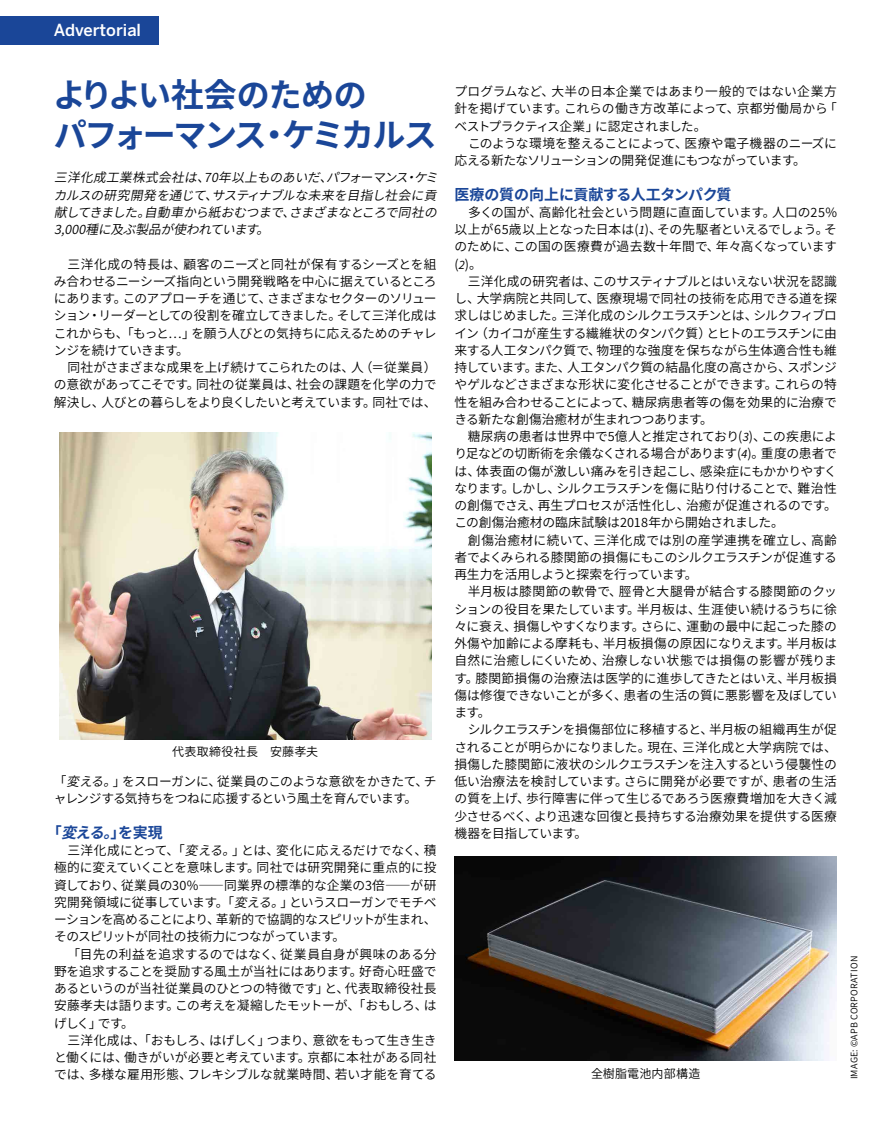
<style>
.page{position:relative;width:891px;height:1134px;background:#fff}
.page>*{position:absolute;margin:0;border:0;box-sizing:border-box;transform-origin:0 0}
.t1{font:700 33px/39.6px "Source Han Sans JP";letter-spacing:-.065em;color:#1a4698}
.t2{font:500 16.5px "Benton Sans";color:#fff}
.t3{font:700 15px "Source Han Sans JP";letter-spacing:-.02em;color:#1a4698}
.t4{font:12.75px/17.2px "Source Han Sans JP";letter-spacing:-.025em;color:#000;text-align:justify}
.t5{font:italic 12.75px/17.2px "Source Han Sans JP";color:#000;text-align:justify}
.t6{font:12.75px/17.2px "Source Han Sans JP";letter-spacing:-.045em;color:#000}
.t7{font:12px "Source Han Sans JP";letter-spacing:.015em;color:#000}
.t8{font:9px "Source Han Sans JP";letter-spacing:.025em;color:#000}
.s1{font-style:italic}
.s2{font-family:"Source Sans Pro";font-style:italic}
</style>
<div class="page">
<div style="left:0;top:16px;width:159px;height:29px;background:#1a4698"></div>
<img style="left:59px;top:433px;width:372px;height:307px">
<img style="left:455px;top:857px;width:382px;height:203px">
<p class="t2" style="left:54px;top:20px;width:89px">Advertorial</p>
<h1 class="t1" style="left:53px;top:76px;width:385px">よりよい社会のための<br>パフォーマンス・ケミカルス</h1>
<p class="t5" style="left:54px;top:169px;width:392px">三洋化成工業株式会社は、70年以上ものあいだ、パフォーマンス・ケミカルスの研究開発を通じて、サスティナブルな未来を目指し社会に貢献してきました。自動車から紙おむつまで、さまざまなところで同社の3,000種に及ぶ製品が使われています。</p>
<p class="t4" style="left:54px;top:255px;width:384px;text-indent:14px">三洋化成の特長は、顧客のニーズと同社が保有するシーズとを組み合わせるニーシーズ指向という開発戦略を中心に据えているところにあります。このアプローチを通じて、さまざまなセクターのソリューション・リーダーとしての役割を確立してきました。そして三洋化成はこれからも、「もっと…」を願う人びとの気持ちに応えるためのチャレンジを続けていきます。</p>
<p class="t4" style="left:54px;top:359px;width:384px;text-indent:14px">同社がさまざまな成果を上げ続けてこられたのは、人（＝従業員）の意欲があってこそです。同社の従業員は、社会の課題を化学の力で解決し、人びとの暮らしをより良くしたいと考えています。同社では、</p>
<p class="t7" style="left:172px;top:745px;width:147px">代表取締役社長　安藤孝夫</p>
<p class="t4" style="left:54px;top:773px;width:384px">「<span class="s1">変える。</span>」をスローガンに、従業員のこのような意欲をかきたて、チャレンジする気持ちをつねに応援するという風土を育んでいます。</p>
<p class="t3" style="left:47px;top:824px;width:117px">「<span class="s1">変える。</span>」を実現</p>
<p class="t4" style="left:54px;top:842px;width:384px;text-indent:13px">三洋化成にとって、「<span class="s1">変える。</span>」とは、変化に応えるだけでなく、積極的に変えていくことを意味します。同社では研究開発に重点的に投資しており、従業員の30%――同業界の標準的な企業の3倍――が研究開発領域に従事しています。「<span class="s1">変える。</span>」というスローガンでモチベーションを高めることにより、革新的で協調的なスピリットが生まれ、そのスピリットが同社の技術力につながっています。</p>
<p class="t4" style="left:54px;top:945px;width:384px;text-indent:14px">「目先の利益を追求するのではなく、従業員自身が興味のある分野を追求することを奨励する風土が当社にはあります。好奇心旺盛であるというのが当社従業員のひとつの特徴です」と、代表取締役社長安藤孝夫は語ります。この考えを凝縮したモットーが、「おもしろ、はげしく」です。</p>
<p class="t4" style="left:54px;top:1032px;width:384px;text-indent:14px">三洋化成は、「おもしろ、はげしく」つまり、意欲をもって生き生きと働くには、働きがいが必要と考えています。京都に本社がある同社では、多様な雇用形態、フレキシブルな就業時間、若い才能を育てる</p>
<p class="t4" style="left:455px;top:83px;width:384px">プログラムなど、大半の日本企業ではあまり一般的ではない企業方針を掲げています。これらの働き方改革によって、京都労働局から「ベストプラクティス企業」に認定されました。</p>
<p class="t6" style="left:455px;top:135px;width:384px;text-indent:14px">このような環境を整えることによって、医療や電子機器のニーズに応える新たなソリューションの開発促進にもつながっています。</p>
<p class="t3" style="left:454px;top:186px;width:279px">医療の質の向上に貢献する人工タンパク質</p>
<p class="t4" style="left:454px;top:204px;width:384px;text-indent:14px">多くの国が、高齢化社会という問題に直面しています。人口の25%以上が65歳以上となった日本は(<span class="s2">1</span>)、その先駆者といえるでしょう。そのために、この国の医療費が過去数十年間で、年々高くなっています(<span class="s2">2</span>)。</p>
<p class="t4" style="left:454px;top:273px;width:384px;text-indent:14px">三洋化成の研究者は、このサスティナブルとはいえない状況を認識し、大学病院と共同して、医療現場で同社の技術を応用できる道を探求しはじめました。三洋化成のシルクエラスチンとは、シルクフィブロイン（カイコが産生する繊維状のタンパク質）とヒトのエラスチンに由来する人工タンパク質で、物理的な強度を保ちながら生体適合性も維持しています。また、人工タンパク質の結晶化度の高さから、スポンジやゲルなどさまざまな形状に変化させることができます。これらの特性を組み合わせることによって、糖尿病患者等の傷を効果的に治療できる新たな創傷治癒材が生まれつつあります。</p>
<p class="t4" style="left:454px;top:428px;width:384px;text-indent:14px">糖尿病の患者は世界中で5億人と推定されており(<span class="s2">3</span>)、この疾患により足などの切断術を余儀なくされる場合があります(<span class="s2">4</span>)。重度の患者では、体表面の傷が激しい痛みを引き起こし、感染症にもかかりやすくなります。しかし、シルクエラスチンを傷に貼り付けることで、難治性の創傷でさえ、再生プロセスが活性化し、治癒が促進されるのです。この創傷治癒材の臨床試験は2018年から開始されました。</p>
<p class="t4" style="left:454px;top:531px;width:384px;text-indent:14px">創傷治癒材に続いて、三洋化成では別の産学連携を確立し、高齢者でよくみられる膝関節の損傷にもこのシルクエラスチンが促進する再生力を活用しようと探索を行っています。</p>
<p class="t4" style="left:454px;top:583px;width:384px;text-indent:14px">半月板は膝関節の軟骨で、脛骨と大腿骨が結合する膝関節のクッションの役目を果たしています。半月板は、生涯使い続けるうちに徐々に衰え、損傷しやすくなります。さらに、運動の最中に起こった膝の外傷や加齢による摩耗も、半月板損傷の原因になりえます。半月板は自然に治癒しにくいため、治療しない状態では損傷の影響が残ります。膝関節損傷の治療法は医学的に進歩してきたとはいえ、半月板損傷は修復できないことが多く、患者の生活の質に悪影響を及ぼしています。</p>
<p class="t4" style="left:454px;top:721px;width:384px;text-indent:14px">シルクエラスチンを損傷部位に移植すると、半月板の組織再生が促されることが明らかになりました。現在、三洋化成と大学病院では、損傷した膝関節に液状のシルクエラスチンを注入するという侵襲性の低い治療法を検討しています。さらに開発が必要ですが、患者の生活の質を上げ、歩行障害に伴って生じるであろう医療費増加を大きく減少させるべく、より迅速な回復と長持ちする治療効果を提供する医療機器を目指しています。</p>
<p class="t7" style="left:591px;top:1066px;width:111px">全樹脂電池内部構造</p>
<p class="t8" style="left:849px;top:1079px;width:125px;rotate:-90deg">IMAGE: ©APB CORPORATION</p>
</div>
